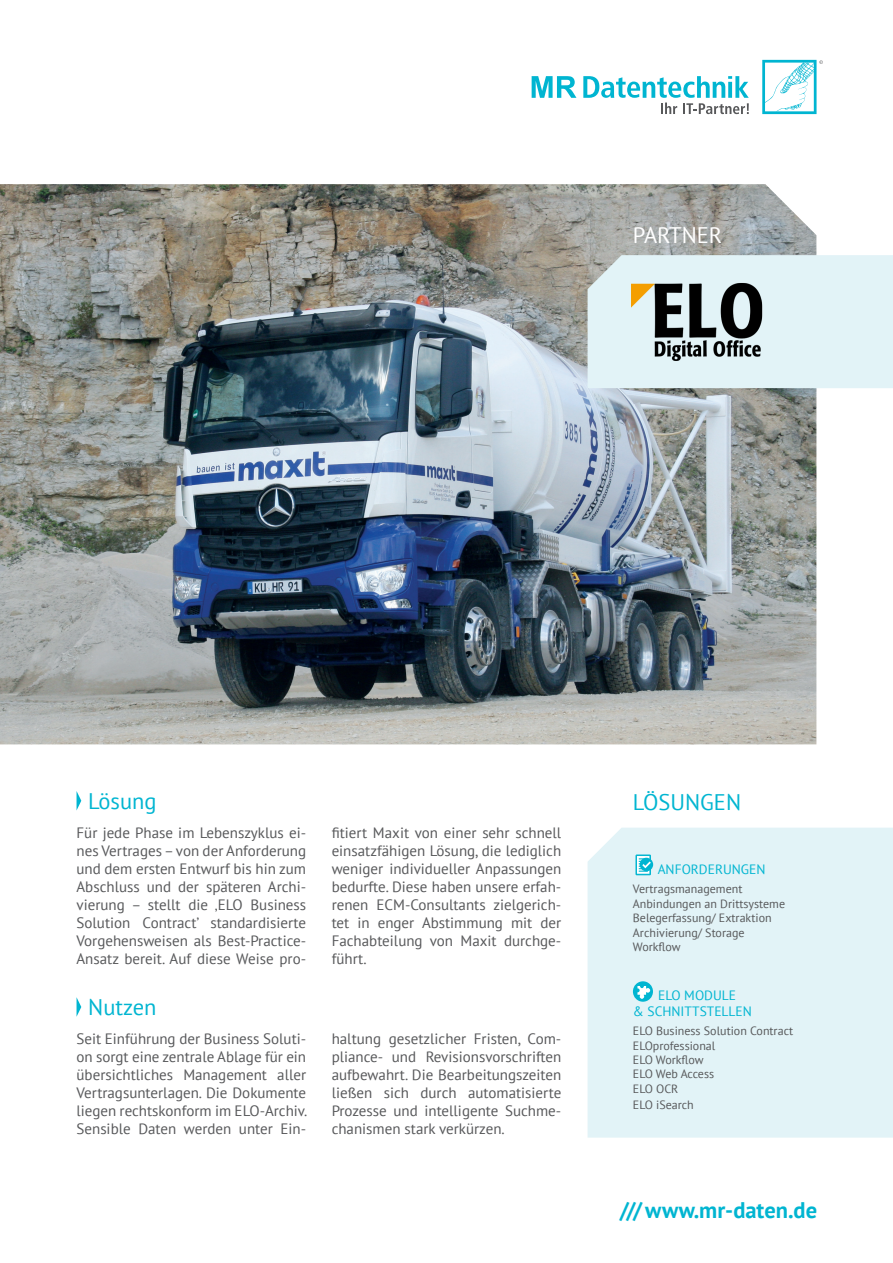
<style>
.page{position:relative;width:893px;height:1263px;background:#fff}
.page>*{position:absolute;margin:0;border:0;box-sizing:border-box;transform-origin:0 0}
.t1{font:22.5px "PT Sans";color:#00b5d1}
.t2{font:700 22.5px "PT Sans";color:#00b5d1}
.t3{font:22.5px "PT Sans";color:#fff}
.t4{font:15px/18px "PT Sans";color:#57585a;text-align:justify}
.t5{font:13.5px/16.2px "PT Sans";color:#00b5d1}
.t6{font:12px "PT Sans";color:#57585a}
</style>
<div class="page">
<img style="left:0;top:184px;width:816px;height:560px">
<svg style="left:762px;top:60px;width:61px;height:54px"></svg>
<svg style="left:583px;top:76px;width:166px;height:38px"></svg>
<svg style="left:532px;top:76px;width:44px;height:22px"></svg>
<svg style="left:77px;top:792px;width:4px;height:18px"></svg>
<svg style="left:77px;top:998px;width:4px;height:18px"></svg>
<div style="left:588px;top:828px;width:305px;height:309px;background:#e2f3f7"></div>
<div style="left:635px;top:854px;width:16px;height:21px;border:1px solid #00b5d1"></div>
<svg style="left:637px;top:856px;width:12px;height:18px"></svg>
<svg style="left:639px;top:858px;width:14px;height:14px"></svg>
<div style="left:633px;top:981px;width:20px;height:21px;background:#00b5d1;border-radius:50%"></div>
<svg style="left:637px;top:986px;width:13px;height:13px"></svg>
<div style="left:588px;top:255px;width:305px;height:133px;background:#e2f3f7"></div>
<img style="left:631px;top:272px;width:138px;height:103px">
<p class="t3" style="left:633px;top:220px;width:91px">PARTNER</p>
<p class="t1" style="left:88px;top:786px;width:70px">Lösung</p>
<p class="t4" style="left:77px;top:824px;width:231px">Für jede Phase im Lebenszyklus ei&shy;nes Vertrages – von der Anforderung und dem ersten Entwurf bis hin zum Abschluss und der späteren Archi&shy;vierung – stellt die ‚ELO Business Solution Contract’ standardisierte Vorgehensweisen als Best-Practice-Ansatz bereit. Auf diese Weise pro-</p>
<p class="t1" style="left:88px;top:992px;width:70px">Nutzen</p>
<p class="t4" style="left:77px;top:1030px;width:232px">Seit Einführung der Business Soluti&shy;on sorgt eine zentrale Ablage für ein übersichtliches Management aller Vertragsunterlagen. Die Dokumente liegen rechtskonform im ELO-Archiv.<br>Sensible Daten werden unter Ein-</p>
<p class="t4" style="left:332px;top:824px;width:231px">fitiert Maxit von einer sehr schnell einsatzfähigen Lösung, die lediglich weniger individueller Anpassungen bedurfte. Diese haben unsere erfah&shy;renen ECM-Consultants zielgerich&shy;tet in enger Abstimmung mit der Fachabteilung von Maxit durchge&shy;führt.</p>
<p class="t4" style="left:332px;top:1030px;width:231px">haltung gesetzlicher Fristen, Com&shy;pliance- und Revisionsvorschriften aufbewahrt. Die Bearbeitungszeiten ließen sich durch automatisierte Prozesse und intelligente Suchme&shy;chanismen stark verkürzen.</p>
<p class="t1" style="left:633px;top:788px;width:110px">LÖSUNGEN</p>
<p class="t5" style="left:658px;top:861px;width:109px">ANFORDERUNGEN</p>
<p class="t6" style="left:633px;top:881px;width:111px">Vertragsmanagement</p>
<p class="t6" style="left:633px;top:896px;width:154px">Anbindungen an Drittsysteme</p>
<p class="t6" style="left:633px;top:910px;width:140px">Belegerfassung/ Extraktion</p>
<p class="t6" style="left:633px;top:924px;width:113px">Archivierung/ Storage</p>
<p class="t6" style="left:633px;top:939px;width:49px">Workflow</p>
<p class="t5" style="left:633px;top:986px;width:120px;text-indent:25px">ELO MODULE<br>&amp; SCHNITTSTELLEN</p>
<p class="t6" style="left:633px;top:1023px;width:162px">ELO Business Solution Contract</p>
<p class="t6" style="left:633px;top:1038px;width:84px">ELOprofessional</p>
<p class="t6" style="left:633px;top:1052px;width:72px">ELO Workflow</p>
<p class="t6" style="left:633px;top:1066px;width:83px">ELO Web Access</p>
<p class="t6" style="left:633px;top:1081px;width:47px">ELO OCR</p>
<p class="t6" style="left:633px;top:1097px;width:62px">ELO iSearch</p>
<p class="t2" style="left:620px;top:1195px;width:199px">/// www.mr-daten.de</p>
</div>
